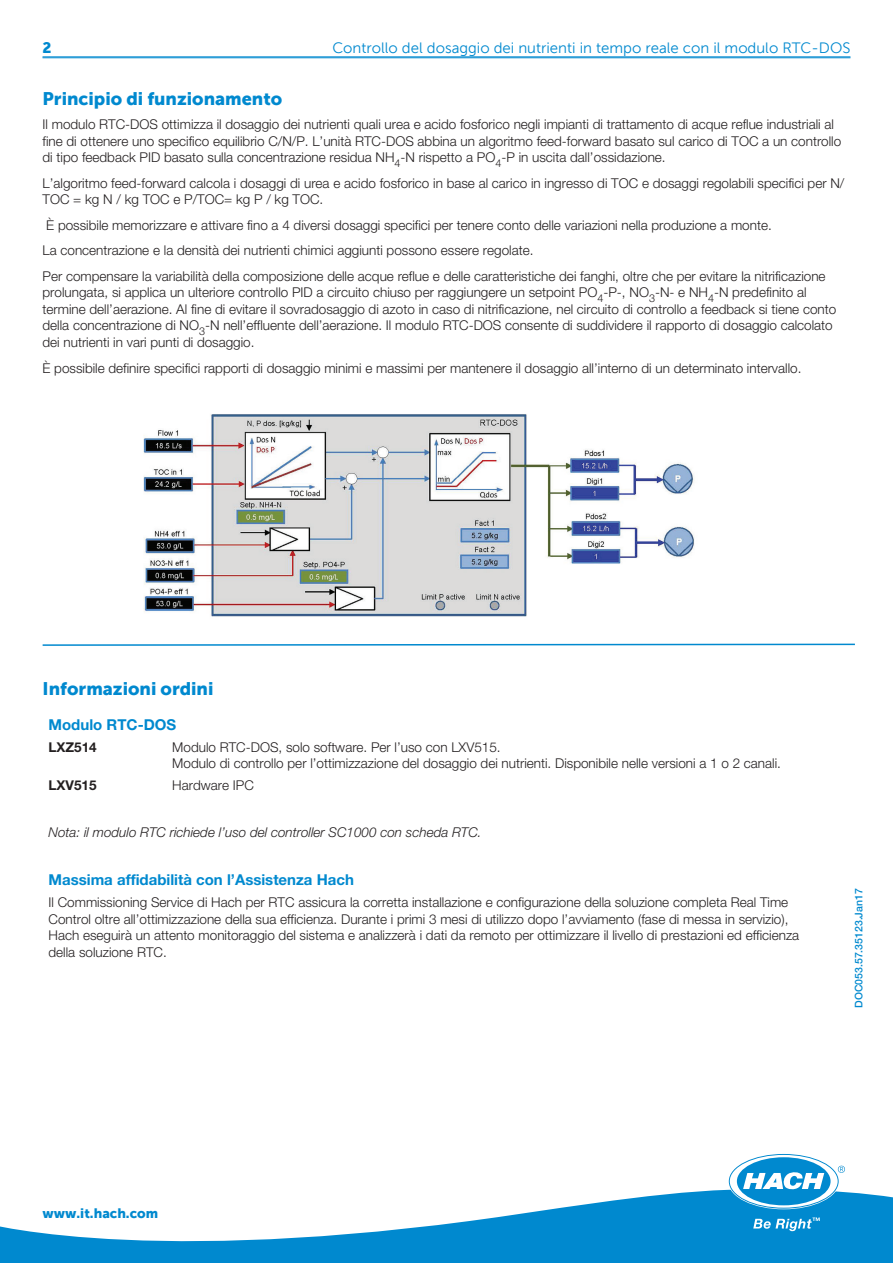
<style>
.page{position:relative;width:893px;height:1263px;background:#fff}
.page>*{position:absolute;margin:0;border:0;box-sizing:border-box;transform-origin:0 0}
.t1{font:18px "Museo Sans 900";color:#0089cf}
.t2{font:15px "Museo Sans 300";color:#0089cf}
.t3{font:700 15px "Helvetica Neue LTW1 G";color:#0089cf}
.t4{font:15px "Museo Sans 900";color:#0089cf}
.t5{font:300 13.5px/16.5px "Helvetica Neue LTW1 G";color:#231f20}
.t6{font:italic 300 13.5px "Helvetica Neue LTW1 G";color:#231f20}
.t7{font:13.5px "Museo Sans 900";color:#0089cf}
.t8{font:700 13.5px "Helvetica Neue LTW1 G";color:#231f20}
.t9{font:500 10.5px "Helvetica Neue LT Pro";color:#0089cf}
</style>
<div class="page">
<hr style="left:43px;top:57px;width:807px;height:1px;background:#0089cf">
<svg style="left:0;top:1189px;width:893px;height:74px;fill:#0089cf"></svg>
<svg style="left:730px;top:1155px;width:115px;height:53px"></svg>
<svg style="left:753px;top:1217px;width:67px;height:14px"></svg>
<img style="left:143px;top:414px;width:552px;height:203px">
<hr style="left:43px;top:56px;width:807px;height:1px;background:#0089cf">
<svg style="left:42px;top:643px;width:813px;height:3px"></svg>
<p class="t4" style="left:43px;top:40px;width:11px">2</p>
<p class="t2" style="left:332px;top:40px;width:520px">Controllo del dosaggio dei nutrienti in tempo reale con il modulo RTC-DOS</p>
<h1 class="t1" style="left:43px;top:89px;width:241px">Principio di funzionamento</h1>
<p class="t5" style="left:43px;top:116px;width:800px">Il modulo RTC-DOS ottimizza il dosaggio dei nutrienti quali urea e acido fosforico negli impianti di trattamento di acque reflue industriali al fine di ottenere uno specifico equilibrio C/N/P. L’unità RTC-DOS abbina un algoritmo feed-forward basato sul carico di TOC a un controllo di tipo feedback PID basato sulla concentrazione residua NH<sub>4</sub>-N rispetto a PO<sub>4</sub>-P in uscita dall’ossidazione.</p>
<p class="t5" style="left:43px;top:175px;width:803px">L’algoritmo feed-forward calcola i dosaggi di urea e acido fosforico in base al carico in ingresso di TOC e dosaggi regolabili specifici per N/<br>TOC = kg N / kg TOC e P/TOC= kg P / kg TOC.</p>
<p class="t5" style="left:43px;top:212px;width:785px;line-height:25.5px">È possibile memorizzare e attivare fino a 4 diversi dosaggi specifici per tenere conto delle variazioni nella produzione a monte.<br>La concentrazione e la densità dei nutrienti chimici aggiunti possono essere regolate.<br>Per compensare la variabilità della composizione delle acque reflue e delle caratteristiche dei fanghi, oltre che per evitare la nitrificazione</p>
<p class="t5" style="left:43px;top:284px;width:795px">prolungata, si applica un ulteriore controllo PID a circuito chiuso per raggiungere un setpoint PO<sub>4</sub>-P-, NO<sub>3</sub>-N- e NH<sub>4</sub>-N predefinito al termine dell’aerazione. Al fine di evitare il sovradosaggio di azoto in caso di nitrificazione, nel circuito di controllo a feedback si tiene conto della concentrazione di NO<sub>3</sub>-N nell’effluente dell’aerazione. Il modulo RTC-DOS consente di suddividere il rapporto di dosaggio calcolato dei nutrienti in vari punti di dosaggio.</p>
<p class="t5" style="left:43px;top:359px;width:760px">È possibile definire specifici rapporti di dosaggio minimi e massimi per mantenere il dosaggio all’interno di un determinato intervallo.</p>
<h1 class="t1" style="left:43px;top:678px;width:172px">I nformazioni ordini</h1>
<p class="t3" style="left:49px;top:715px;width:129px">Modulo RTC-DOS</p>
<p class="t8" style="left:49px;top:739px;width:50px">LXZ514</p>
<p class="t5" style="left:172px;top:739px;width:610px">Modulo RTC-DOS, solo software. Per l’uso con LXV515.<br>Modulo di controllo per l’ottimizzazione del dosaggio dei nutrienti. Disponibile nelle versioni a 1 o 2 canali.</p>
<p class="t8" style="left:49px;top:777px;width:50px">LXV515</p>
<p class="t5" style="left:172px;top:777px;width:83px">Hardware IPC</p>
<p class="t6" style="left:49px;top:824px;width:435px">Nota: il modulo RTC richiede l’uso del controller SC1000 con scheda RTC.</p>
<p class="t3" style="left:49px;top:871px;width:307px">Massima affidabilità con l’Assistenza Hach</p>
<p class="t5" style="left:49px;top:894px;width:752px">Il Commissioning Service di Hach per RTC assicura la corretta installazione e configurazione della soluzione completa Real Time Control oltre all’ottimizzazione della sua efficienza. Durante i primi 3 mesi di utilizzo dopo l’avviamento (fase di messa in servizio), Hach eseguirà un attento monitoraggio del sistema e analizzerà i dati da remoto per ottimizzare il livello di prestazioni ed efficienza della soluzione RTC.</p>
<p class="t9" style="left:852px;top:1008px;width:121px;rotate:-90deg">DOC053.57.35123.Jan17</p>
<p class="t7" style="left:43px;top:1205px;width:117px">www.it.hach.com</p>
</div>
